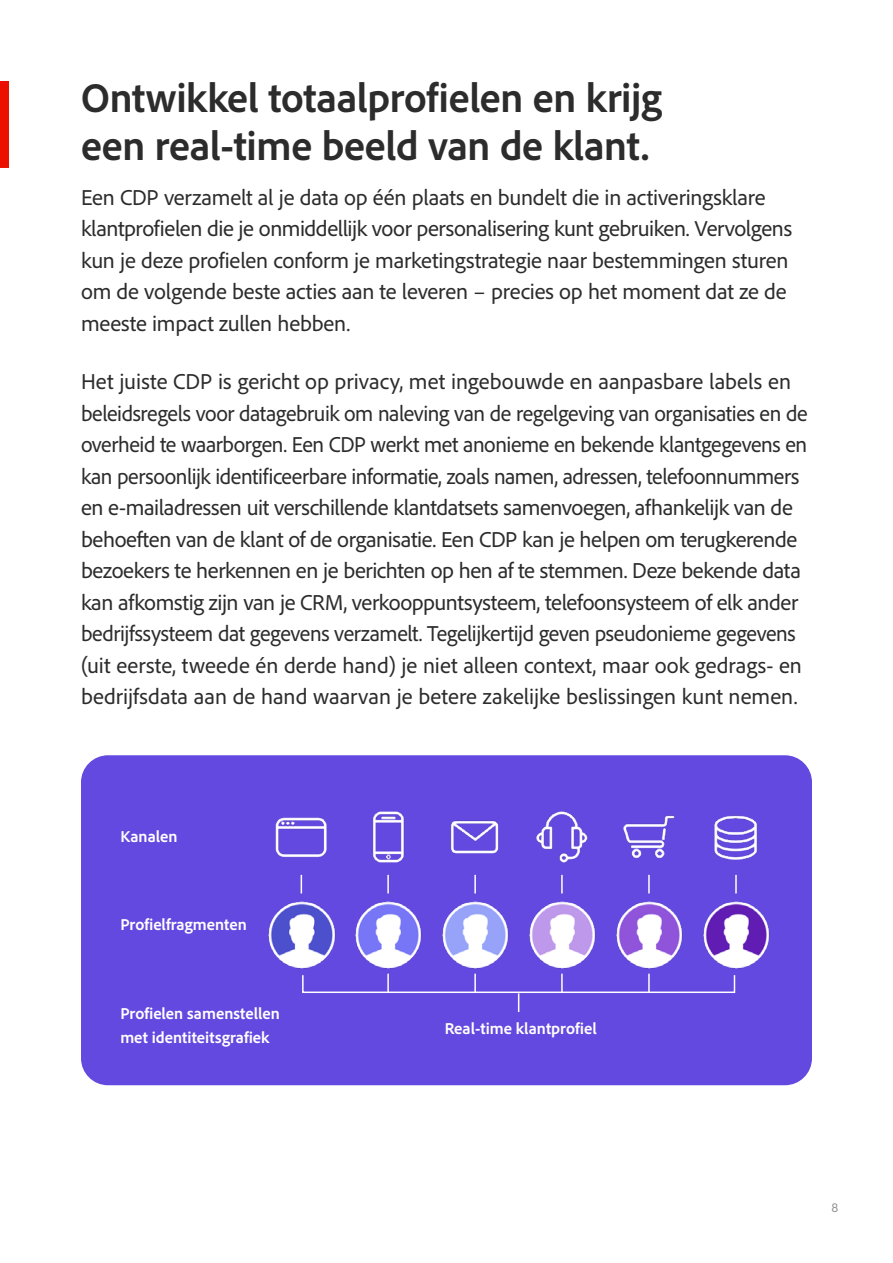
<style>
.page{position:relative;width:893px;height:1263px;background:#fff}
.page>*{position:absolute;margin:0;border:0;box-sizing:border-box;transform-origin:0 0}
.t1{font:700 42px/48px "Adobe Clean";letter-spacing:-.005em;color:#2c2c2c}
.t2{font:22.5px/31.5px "Adobe Clean";letter-spacing:-.015em;color:#2c2c2c}
.t3{font:700 16.5px/24px "Adobe Clean";color:#fff}
.t4{font:13.5px "Adobe Clean";color:#939698}
</style>
<div class="page">
<div style="left:0;top:81px;width:9px;height:87px;background:#eb1000"></div>
<div style="left:81px;top:755px;width:731px;height:330px;background:#6349e0;border-radius:27px"></div>
<img style="left:275px;top:811px;width:483px;height:70px">
<img style="left:268px;top:901px;width:68px;height:68px">
<img style="left:355px;top:901px;width:67px;height:68px">
<img style="left:442px;top:901px;width:67px;height:68px">
<img style="left:529px;top:901px;width:67px;height:68px">
<img style="left:616px;top:901px;width:67px;height:68px">
<img style="left:703px;top:901px;width:67px;height:68px">
<div style="left:302px;top:974px;width:433px;height:19px;border:2px solid #fff"></div>
<svg style="left:561px;top:974px;width:2px;height:18px"></svg>
<svg style="left:648px;top:974px;width:2px;height:18px"></svg>
<svg style="left:387px;top:974px;width:2px;height:18px"></svg>
<svg style="left:474px;top:974px;width:2px;height:18px"></svg>
<svg style="left:561px;top:875px;width:2px;height:18px"></svg>
<svg style="left:648px;top:875px;width:2px;height:18px"></svg>
<svg style="left:387px;top:875px;width:2px;height:18px"></svg>
<svg style="left:474px;top:875px;width:2px;height:18px"></svg>
<svg style="left:301px;top:875px;width:1px;height:18px"></svg>
<svg style="left:735px;top:875px;width:2px;height:18px"></svg>
<svg style="left:518px;top:993px;width:1px;height:19px"></svg>
<h1 class="t1" style="left:81px;top:72px;width:583px">Ontwikkel totaalprofielen en krijg een real-time beeld van de klant.</h1>
<p class="t2" style="left:81px;top:181px;width:713px">Een CDP verzamelt al je data op één plaats en bundelt die in activeringsklare klantprofielen die je onmiddellijk voor personalisering kunt gebruiken. Vervolgens kun je deze profielen conform je marketingstrategie naar bestemmingen sturen om de volgende beste acties aan te leveren – precies op het moment dat ze de meeste impact zullen hebben.</p>
<p class="t2" style="left:81px;top:365px;width:728px">Het juiste CDP is gericht op privacy, met ingebouwde en aanpasbare labels en beleidsregels voor datagebruik om naleving van de regelgeving van organisaties en de overheid te waarborgen. Een CDP werkt met anonieme en bekende klantgegevens en kan persoonlijk identificeerbare informatie, zoals namen, adressen, telefoonnummers en e-mailadressen uit verschillende klantdatsets samenvoegen, afhankelijk van de behoeften van de klant of de organisatie. Een CDP kan je helpen om terugkerende bezoekers te herkennen en je berichten op hen af te stemmen. Deze bekende data kan afkomstig zijn van je CRM, verkooppuntsysteem, telefoonsysteem of elk ander bedrijfssysteem dat gegevens verzamelt. Tegelijkertijd geven pseudonieme gegevens (uit eerste, tweede én derde hand) je niet alleen context, maar ook gedrags- en bedrijfsdata aan de hand waarvan je betere zakelijke beslissingen kunt nemen.</p>
<p class="t3" style="left:120px;top:824px;width:59px">Kanalen</p>
<p class="t3" style="left:120px;top:912px;width:128px">Profielfragmenten</p>
<p class="t3" style="left:120px;top:1001px;width:161px">Profielen samenstellen met identiteitsgrafiek</p>
<p class="t3" style="left:445px;top:1016px;width:153px">Real-time klantprofiel</p>
<p class="t4" style="left:831px;top:1198px;width:8px">8</p>
</div>
